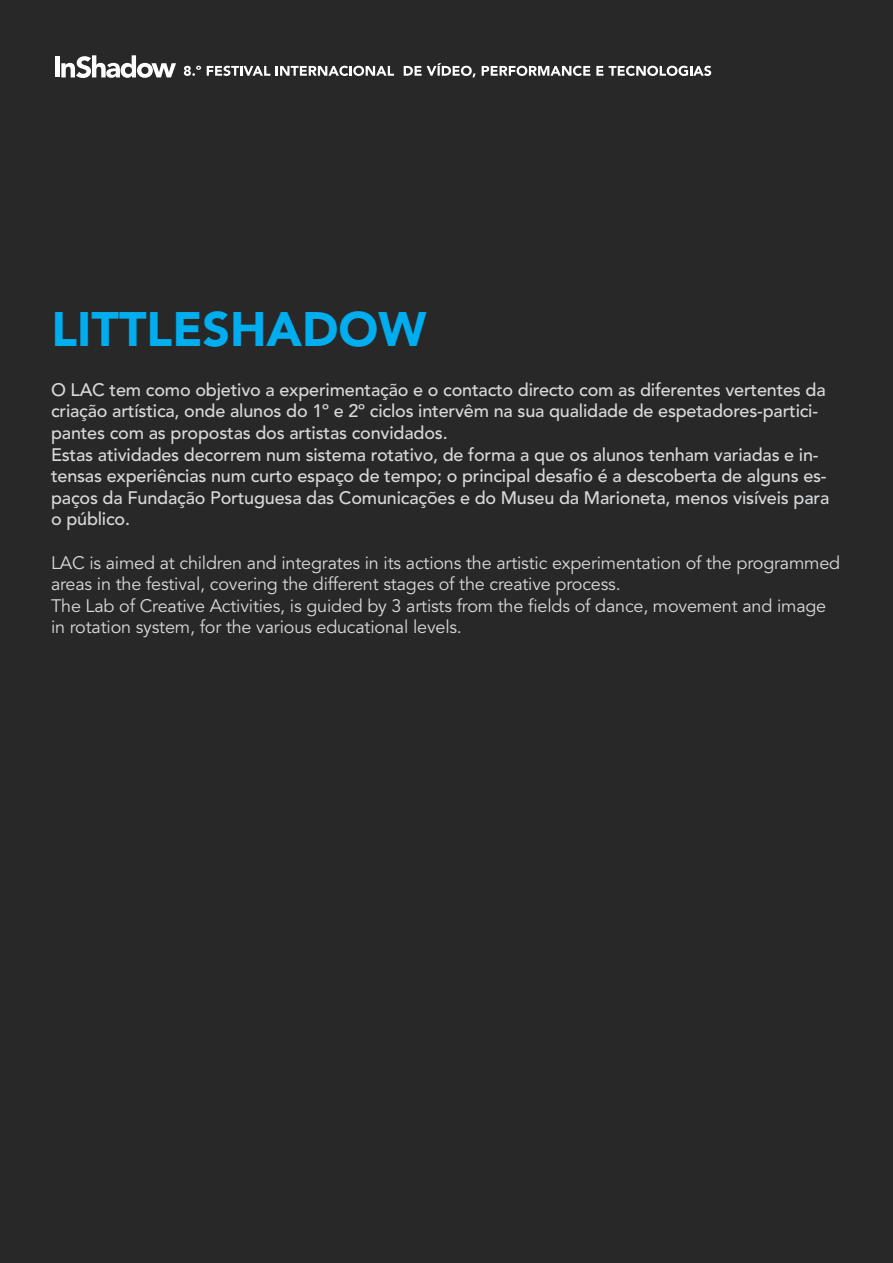
<style>
.page{position:relative;width:893px;height:1263px;background:#292829}
.page>*{position:absolute;margin:0;border:0;box-sizing:border-box;transform-origin:0 0}
.t1{font:900 48px "Avenir LT Std";color:#00aeef}
.t2{font:500 18px/21.6px "Avenir LT Std";letter-spacing:-.01em;color:#d7d9da}
.t3{font:18px/21.6px "Avenir LT Std";letter-spacing:-.01em;color:#d7d9da}
</style>
<div class="page">
<svg style="left:184px;top:66px;width:17px;height:10px"></svg>
<svg style="left:207px;top:66px;width:63px;height:10px"></svg>
<svg style="left:276px;top:66px;width:118px;height:10px"></svg>
<svg style="left:404px;top:63px;width:72px;height:14px"></svg>
<svg style="left:482px;top:66px;width:108px;height:10px"></svg>
<svg style="left:596px;top:66px;width:7px;height:10px"></svg>
<svg style="left:609px;top:66px;width:102px;height:10px"></svg>
<div style="left:55px;top:56px;width:5px;height:21px;background:#fff"></div>
<svg style="left:61px;top:55px;width:115px;height:23px"></svg>
<h1 class="t1" style="left:51px;top:301px;width:377px">LITTLESHADOW</h1>
<p class="t2" style="left:51px;top:379px;width:780px">O LAC tem como objetivo a experimentação e o contacto directo com as diferentes vertentes da criação artística, onde alunos do 1º e 2º ciclos intervêm na sua qualidade de espetadores-partici&shy;pantes com as propostas dos artistas convidados.<br>Estas atividades decorrem num sistema rotativo, de forma a que os alunos tenham variadas e in&shy;tensas experiências num curto espaço de tempo; o principal desafio é a descoberta de alguns es&shy;paços da Fundação Portuguesa das Comunicações e do Museu da Marioneta, menos visíveis para o público.</p>
<p class="t3" style="left:51px;top:552px;width:791px">LAC is aimed at children and integrates in its actions the artistic experimentation of the programmed areas in the festival, covering the different stages of the creative process.<br>The Lab of Creative Activities, is guided by 3 artists from the fields of dance, movement and image in rotation system, for the various educational levels.</p>
</div>
